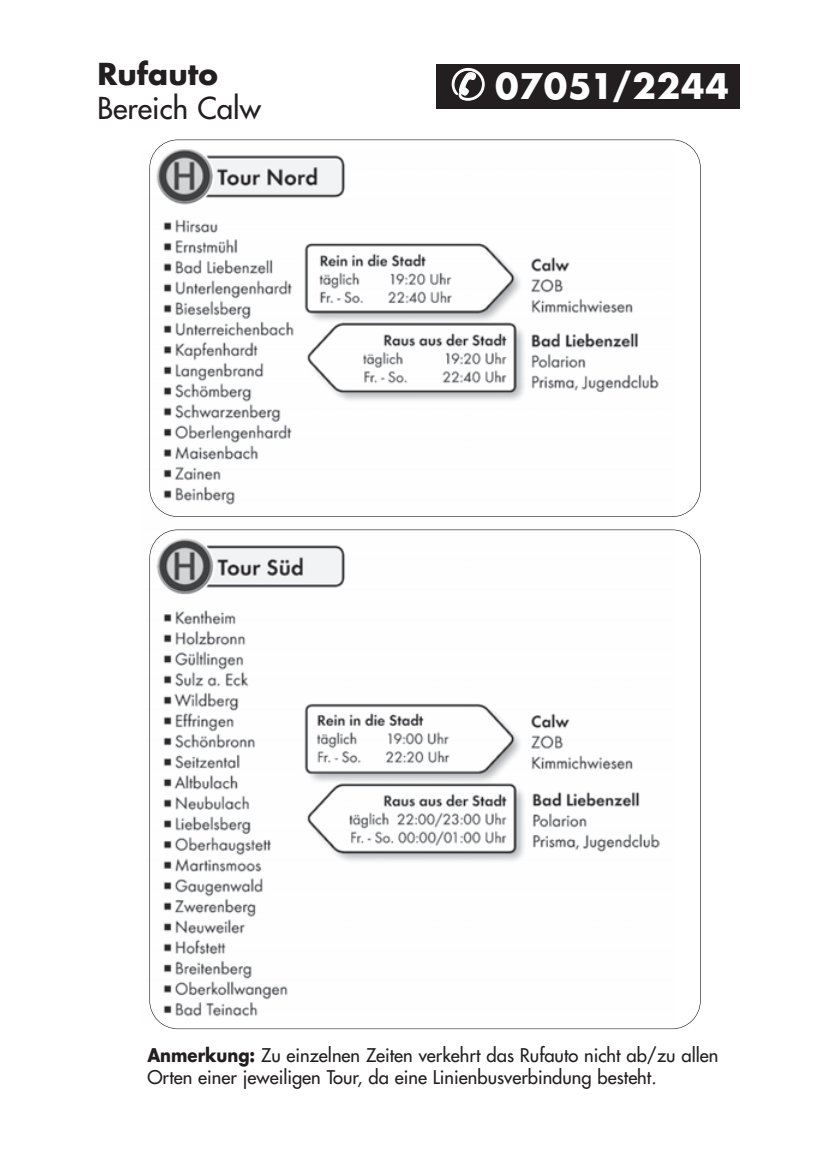
<style>
.page{position:relative;width:837px;height:1170px;background:#fff}
.page>*{position:absolute;margin:0;border:0;box-sizing:border-box;transform-origin:0 0}
.t1{font:700 34.25px "Futura";letter-spacing:.02em;color:#fff}
.t2{font:29.5px "Futura";color:#231f20}
.t3{font:700 29.5px "Futura";color:#231f20}
.t4{font:18.5px/22px "Futura";color:#231f20}
.s1{font-weight:700}
</style>
<div class="page">
<div style="left:436px;top:64px;width:303px;height:45px;background:#231f20"></div>
<svg style="left:451px;top:67px;width:34px;height:34px"></svg>
<svg style="left:149px;top:529px;width:551px;height:500px"></svg>
<svg style="left:149px;top:139px;width:551px;height:378px"></svg>
<h2 class="t3" style="left:97px;top:53px;width:122px">Rufauto</h2>
<h2 class="t2" style="left:97px;top:89px;width:165px">Bereich Calw</h2>
<h1 class="t1" style="left:450px;top:62px;width:279px">✆ 07051/2244</h1>
<p class="t4" style="left:147px;top:1044px;width:572px"><span class="s1">Anmerkung:</span> Zu einzelnen Zeiten verkehrt das Rufauto nicht ab/zu allen<br>Orten einer jeweiligen Tour, da eine Linienbusverbindung besteht.</p>
</div>
